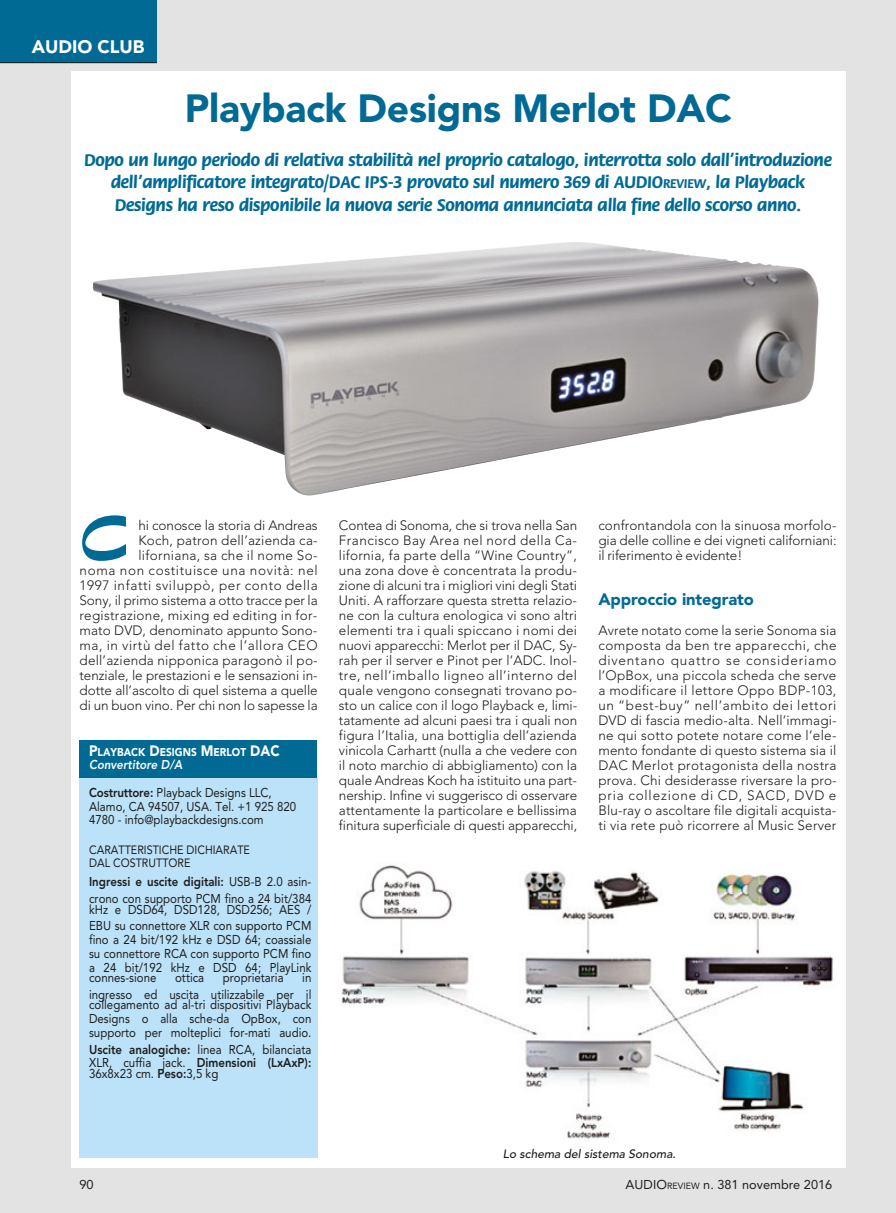
<style>
.page{position:relative;width:896px;height:1213px;background:#fff}
.page>*{position:absolute;margin:0;border:0;box-sizing:border-box;transform-origin:0 0}
.t1{font:700 69px "Graphite Std";color:#006a95}
.t2{font:900 39px "Avenir";letter-spacing:-.005em;color:#006a95}
.t3{font:700 18px/22.5px "Flora Std";letter-spacing:-.015em;color:#006a95;text-align:center}
.t4{font:900 18px "Avenir";color:#fff}
.t5{font:900 16.5px "Avenir";letter-spacing:-.005em;color:#006a95}
.t6{font:300 13.5px/15px "Avenir";letter-spacing:.005em;color:#1d1d1b;text-align:justify}
.t7{font:12.75px/13.6px "Avenir";color:#1d1d1b;scale:.9 1}
.t8{font:800 12.75px/13.6px "Avenir";color:#1d1d1b;scale:.9 1}
.t9{font:12.75px "Avenir";color:#1d1d1b}
.t10{font:12px/12.8px "Avenir";color:#1d1d1b;scale:.9 1}
.t11{font:italic 500 12px "Avenir";color:#1d1d1b}
.t12{font:900 11.25px "Avenir";color:#fff;scale:.9 1}
.s1{font-size:13.5px}
.s2{font-size:15px}
.s3{font-weight:800;font-style:italic;color:#fff}
.s4{font-weight:800}
.s5{font-weight:400}
.s6{font-size:9px}
</style>
<div class="page">
<div style="left:0;top:0;width:896px;height:1212px;background:#e3e3e3"></div>
<div style="left:71px;top:71px;width:774px;height:1095px;background:#fff"></div>
<div style="left:0;top:0;width:157px;height:63px;background:#006a95"></div>
<hr style="left:0;top:62px;width:157px;height:1px;background:#1d1d1b">
<div style="left:79px;top:740px;width:238px;height:41px;background:#006a95"></div>
<div style="left:80px;top:778px;width:238px;height:380px;background:#bce2f9"></div>
<img style="left:341px;top:865px;width:493px;height:274px">
<img style="left:93px;top:242px;width:725px;height:253px">
<h3 class="t4" style="left:32px;top:40px;width:114px">AUDIO CLUB</h3>
<h2 class="t2" style="left:185px;top:93px;width:549px">Playback Designs Merlot DAC</h2>
<p class="t3" style="left:84px;top:150px;width:749px">Dopo un lungo periodo di relativa stabilità nel proprio catalogo, interrotta solo dall’introduzione dell’amplificatore integrato/DAC IPS-3 provato sul numero 369 di AUDIO<span class="s1">REVIEW</span>, la Playback<br>Designs ha reso disponibile la nuova serie Sonoma annunciata alla fine dello scorso anno.</p>
<h1 class="t1" style="left:80px;top:511px;width:51px">C</h1>
<p class="t6" style="left:80px;top:518px;width:240px;text-align:right">hi conosce la storia di Andreas<br>Koch, patron dell’azienda ca&shy;liforniana, sa che il nome So-<br>noma non costituisce una novità: nel 1997 infatti sviluppò, per conto della Sony, il primo sistema a otto tracce per la registrazione, mixing ed editing in for&shy;mato DVD, denominato appunto Sono&shy;ma, in virtù del fatto che l’allora CEO dell’azienda nipponica paragonò il po&shy;tenziale, le prestazioni e le sensazioni in&shy;dotte all’ascolto di quel sistema a quelle di un buon vino. Per chi non lo sapesse la</p>
<p class="t6" style="left:598px;top:518px;width:240px">confrontandola con la sinuosa morfolo&shy;gia delle colline e dei vigneti californiani: il riferimento è evidente!</p>
<p class="t6" style="left:339px;top:518px;width:240px">Contea di Sonoma, che si trova nella San Francisco Bay Area nel nord della Ca&shy;lifornia, fa parte della “Wine Country”, una zona dove è concentrata la produ&shy;zione di alcuni tra i migliori vini degli Stati Uniti. A rafforzare questa stretta relazio&shy;ne con la cultura enologica vi sono altri elementi tra i quali spiccano i nomi dei nuovi apparecchi: Merlot per il DAC, Sy&shy;rah per il server e Pinot per l’ADC. Inol&shy;tre, nell’imballo ligneo all’interno del quale vengono consegnati trovano po&shy;sto un calice con il logo Playback e, limi&shy;tatamente ad alcuni paesi tra i quali non figura l’Italia, una bottiglia dell’azienda vinicola Carhartt (nulla a che vedere con il noto marchio di abbigliamento) con la quale Andreas Koch ha istituito una part&shy;nership. Infine vi suggerisco di osservare attentamente la particolare e bellissima finitura superficiale di questi apparecchi,</p>
<p class="t5" style="left:598px;top:592px;width:157px">Approccio integrato</p>
<p class="t6" style="left:598px;top:623px;width:240px">Avrete notato come la serie Sonoma sia composta da ben tre apparecchi, che diventano quattro se consideriamo l’OpBox, una piccola scheda che serve a modificare il lettore Oppo BDP-103, un “best-buy” nell’ambito dei lettori DVD di fascia medio-alta. Nell’immagi&shy;ne qui sotto potete notare come l’ele&shy;mento fondante di questo sistema sia il DAC Merlot protagonista della nostra prova. Chi desiderasse riversare la pro&shy;pria collezione di CD, SACD, DVD e Blu-ray o ascoltare file digitali acquista&shy;ti via rete può ricorrere al Music Server</p>
<p class="t12" style="left:89px;top:747px;width:213px"><span class="s2">P</span>LAYBACK <span class="s2">D</span>ESIGNS <span class="s2">M</span>ERLOT <span class="s2">DAC</span></p>
<p class="t7" style="left:89px;top:752px;width:204px;line-height:27.9px"><span class="s3">Convertitore D/A<br></span><span class="s4">Costruttore:</span> Playback Designs LLC,</p>
<p class="t7" style="left:89px;top:800px;width:232px">Alamo, CA 94507, USA. Tel. +1 925 820<br>4780 - info@playbackdesigns.com</p>
<p class="t10" style="left:89px;top:844px;width:180px">CARATTERISTICHE DICHIARATE<br>DAL COSTRUTTORE</p>
<p class="t7" style="left:89px;top:874px;width:249px;line-height:16.8px"><span class="s4">Ingressi e uscite digitali:</span> USB-B 2.0 asin&shy;crono con supporto PCM fino a 24 bit/384</p>
<p class="t7" style="left:89px;top:901px;width:249px;line-height:16.8px">kHz e DSD64, DSD128, DSD256; AES /<br>EBU su connettore XLR con supporto PCM</p>
<p class="t7" style="left:89px;top:933px;width:249px;text-align:justify">fino a 24 bit/192 kHz e DSD 64; coassiale su connettore RCA con supporto PCM fino a 24 bit/192 kHz e DSD 64; PlayLink</p>
<p class="t7" style="left:89px;top:971px;width:76px">connes-sione</p>
<p class="t7" style="left:175px;top:971px;width:34px">ottica</p>
<p class="t7" style="left:223px;top:971px;width:69px">proprietaria</p>
<p class="t7" style="left:89px;top:970px;width:249px;line-height:16.8px;text-align:right">in<br>ingresso ed uscita utilizzabile per il</p>
<p class="t7" style="left:89px;top:999px;width:249px;text-align:justify">collegamento ad al-tri dispositivi Playback Designs o alla sche-da OpBox, con supporto per molteplici for-mati audio.</p>
<p class="t8" style="left:89px;top:1043px;width:249px">Uscite analogiche: <span class="s5">linea RCA, bilanciata<br>XLR, cuffia jack.</span> Dimensioni (LxAxP):</p>
<p class="t7" style="left:89px;top:1067px;width:145px">36x8x23 cm. <span class="s4">Peso:</span>3,5 kg</p>
<p class="t11" style="left:503px;top:1148px;width:174px">Lo schema del sistema Sonoma.</p>
<p class="t9" style="left:80px;top:1179px;width:16px">90</p>
<p class="t9" style="left:626px;top:1179px;width:208px">AUDIO<span class="s6">REVIEW</span> n. 381 novembre 2016</p>
</div>
